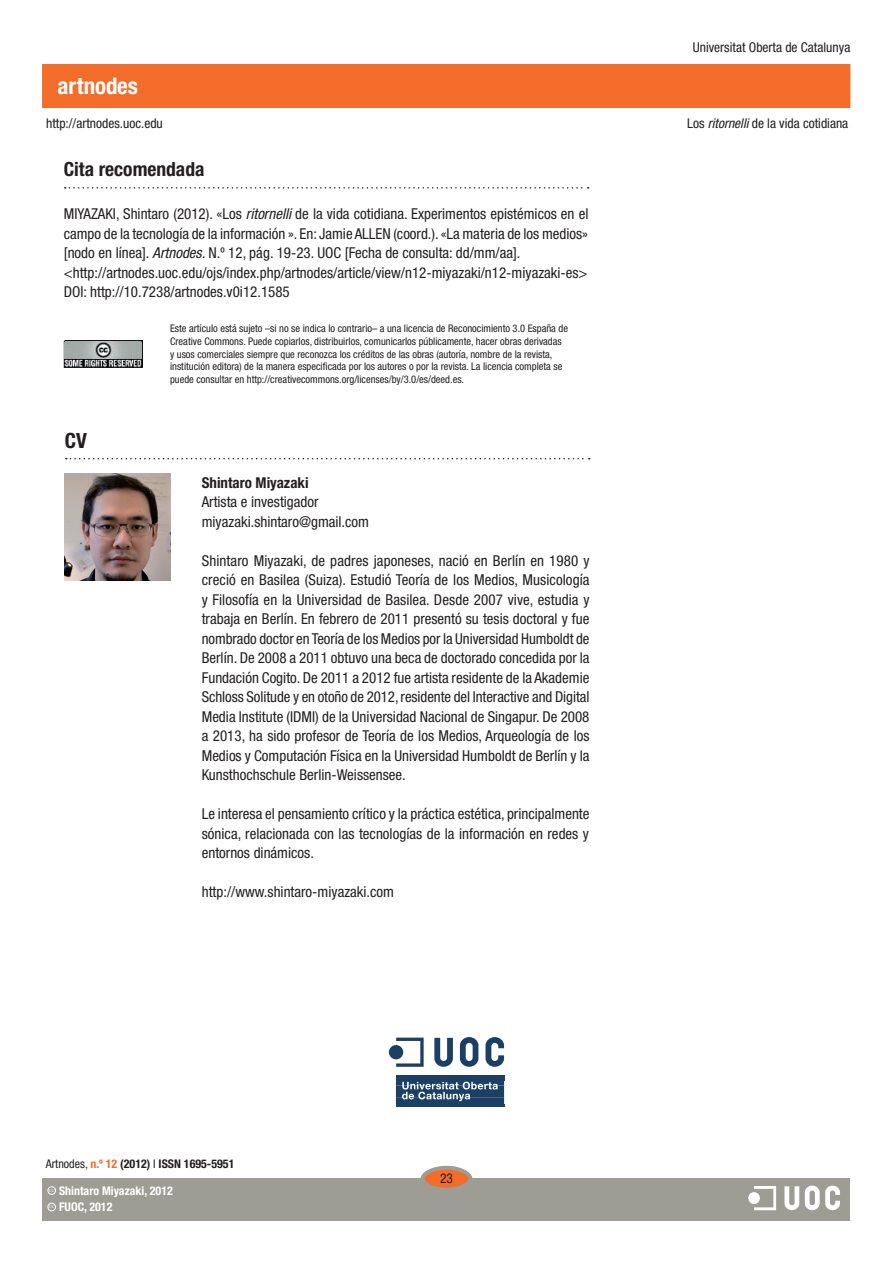
<style>
.page{position:relative;width:893px;height:1263px;background:#fff}
.page>*{position:absolute;margin:0;border:0;box-sizing:border-box;transform-origin:0 0}
.t1{font:700 condensed 22.95px "Helvetica Neue LT Std";color:#fff}
.t2{font:700 condensed 21px "Helvetica Neue LT Std";color:#231f20}
.t3{font:700 condensed 19.5px "Helvetica Neue LT Std";color:#231f20}
.t4{font:condensed 15px/19.5px "Helvetica Neue LT Std";color:#231f20}
.t5{font:condensed 13.5px "Helvetica Neue LT Std";color:#231f20}
.t6{font:700 condensed 12px "Helvetica Neue LT Std";color:#231f20}
.t7{font:700 condensed 12px "Helvetica Neue LT Std";color:#fff}
.t8{font:condensed 10.5px/12.8px "Helvetica Neue LT Std";color:#231f20}
.t9{font:600 3.9px "Adobe Caslon Pro";color:#fff}
.s1{font-style:italic}
.s2{font-weight:700}
.s3{font-weight:400}
.s4{color:#f36c2a}
</style>
<div class="page">
<div style="left:43px;top:1178px;width:807px;height:42px;background:#9d9d96"></div>
<div style="left:43px;top:65px;width:807px;height:42px;background:#f36c2a"></div>
<div style="left:422px;top:1168px;width:48px;height:21px;background:#f36c2a;border-radius:50%"></div>
<div style="left:421px;top:1166px;width:51px;height:25px;border:4px solid #9d9d96;border-radius:50%"></div>
<img style="left:748px;top:1185px;width:92px;height:26px">
<div style="left:48px;top:1186px;width:8px;height:8px;border:1px solid #fff;border-radius:50%"></div>
<hr style="left:396px;top:1104px;width:108px;height:3px;background:#1b4064">
<svg style="left:396px;top:1081px;width:108px;height:23px;background:#4a6783"></svg>
<div style="left:396px;top:1075px;width:108px;height:6px;background:#1b4064"></div>
<svg style="left:389px;top:1037px;width:115px;height:30px"></svg>
<div style="left:48px;top:1203px;width:8px;height:8px;border:1px solid #fff;border-radius:50%"></div>
<svg style="left:65px;top:187px;width:524px;height:2px"></svg>
<img style="left:64px;top:340px;width:79px;height:28px">
<svg style="left:66px;top:458px;width:524px;height:1px"></svg>
<img style="left:65px;top:473px;width:105px;height:107px">
<p class="t1" style="left:58px;top:72px;width:82px">artnodes</p>
<p class="t5" style="left:693px;top:40px;width:159px">Universitat Oberta de Catalunya</p>
<p class="t5" style="left:46px;top:115px;width:118px">http://artnodes.uoc.edu</p>
<p class="t5" style="left:687px;top:115px;width:163px">Los <span class="s1">ritornelli</span> de la vida cotidiana</p>
<p class="t3" style="left:64px;top:157px;width:142px">Cita recomendada</p>
<p class="t4" style="left:64px;top:204px;width:526px">MIYAZAKI, Shintaro (2012). «Los <span class="s1">ritornelli</span> de la vida cotidiana. Experimentos epistémicos en el campo de la tecnología de la información ». En: Jamie ALLEN (coord.). «La materia de los medios» [nodo en línea]. <span class="s1">Artnodes.</span> N.º 12, pág. 19-23. UOC [Fecha de consulta: dd/mm/aa]. &lt;http://artnodes.uoc.edu/ojs/index.php/artnodes/article/view/n12-miyazaki/n12-miyazaki-es&gt; DOI: http://10.7238/artnodes.v0i12.1585</p>
<p class="t8" style="left:170px;top:322px;width:399px">Este artículo está sujeto –si no se indica lo contrario– a una licencia de Reconocimiento 3.0 España de Creative Commons. Puede copiarlos, distribuirlos, comunicarlos públicamente, hacer obras derivadas y usos comerciales siempre que reconozca los créditos de las obras (autoría, nombre de la revista, institución editora) de la manera especificada por los autores o por la revista. La licencia completa se puede consultar en http://creativecommons.org/licenses/by/3.0/es/deed.es.</p>
<p class="t2" style="left:65px;top:428px;width:24px">CV</p>
<p class="t4" style="left:202px;top:472px;width:169px"><span class="s2">Shintaro Miyazaki<br></span>Artista e investigador miyazaki.shintaro@gmail.com</p>
<p class="t4" style="left:202px;top:550px;width:389px;text-align:justify">Shintaro Miyazaki, de padres japoneses, nació en Berlín en 1980 y creció en Basilea (Suiza). Estudió Teoría de los Medios, Musicología y Filosofía en la Universidad de Basilea. Desde 2007 vive, estudia y trabaja en Berlín. En febrero de 2011 presentó su tesis doctoral y fue nombrado doctor en Teoría de los Medios por la Universidad Humboldt de Berlín. De 2008 a 2011 obtuvo una beca de doctorado concedida por la Fundación Cogito. De 2011 a 2012 fue artista residente de la Akademie Schloss Solitude y en otoño de 2012, residente del Interactive and Digital Media Institute (IDMI) de la Universidad Nacional de Singapur. De 2008 a 2013, ha sido profesor de Teoría de los Medios, Arqueología de los Medios y Computación Física en la Universidad Humboldt de Berlín y la Kunsthochschule Berlin-Weissensee.</p>
<p class="t4" style="left:202px;top:804px;width:389px;text-align:justify">Le interesa el pensamiento crítico y la práctica estética, principalmente sónica, relacionada con las tecnologías de la información en redes y entornos dinámicos.</p>
<p class="t4" style="left:202px;top:882px;width:194px">http://www.shintaro-miyazaki.com</p>
<p class="t6" style="left:46px;top:1157px;width:190px"><span class="s3">Artnodes,</span> <span class="s4">n.º 12</span> (2012) <span class="s3">I</span> ISSN 1695-5951</p>
<p class="t7" style="left:59px;top:1183px;width:115px">Shintaro Miyazaki, 2012</p>
<p class="t9" style="left:49px;top:1188px;width:7px">CC</p>
<p class="t9" style="left:49px;top:1205px;width:7px">CC</p>
<p class="t7" style="left:59px;top:1200px;width:55px">FUOC, 2012</p>
<p class="t5" style="left:440px;top:1171px;width:14px">23</p>
</div>
